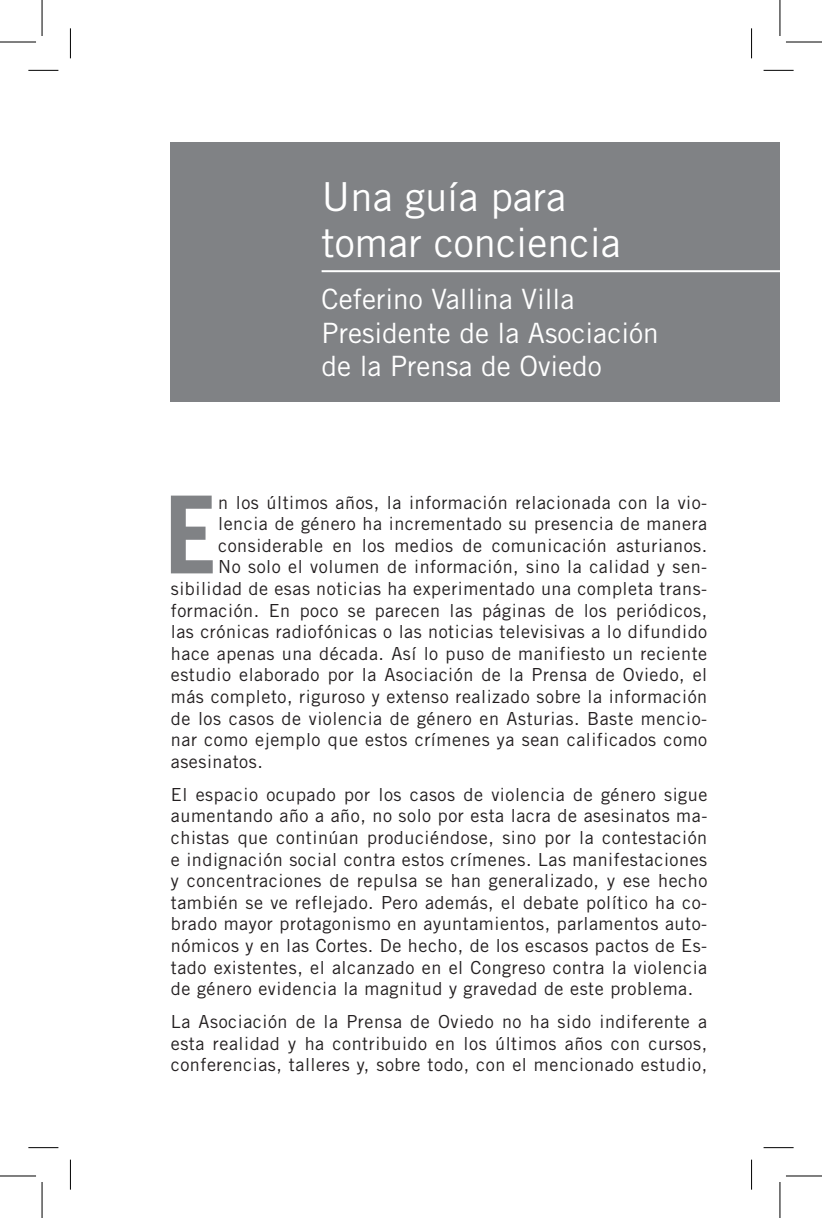
<style>
.page{position:relative;width:822px;height:1218px;background:#fff}
.page>*{position:absolute;margin:0;border:0;box-sizing:border-box;transform-origin:0 0}
.t1{font:700 107.8px "Trade Gothic LT Std";color:#808285}
.t2{font:40px/46px "Trade Gothic LT Std";color:#fff}
.t3{font:28px/33.6px "Trade Gothic LT Std";color:#fff}
.t4{font:18px/21.6px "Trade Gothic LT Std";letter-spacing:.03em;color:#231f20;text-align:justify}
</style>
<div class="page">
<div style="left:171px;top:142px;width:608px;height:260px;background:#808285"></div>
<hr style="left:321px;top:270px;width:458px;height:2px;background:#fff">
<hr style="left:28px;top:70px;width:30px;height:1px;background:#000">
<hr style="left:763px;top:70px;width:30px;height:1px;background:#000">
<hr style="left:28px;top:1147px;width:30px;height:1px;background:#000">
<hr style="left:763px;top:1147px;width:30px;height:1px;background:#000">
<hr style="left:70px;top:28px;width:1px;height:30px;background:#000">
<hr style="left:70px;top:1160px;width:1px;height:30px;background:#000">
<hr style="left:750px;top:28px;width:1px;height:30px;background:#000">
<hr style="left:750px;top:1160px;width:1px;height:30px;background:#000">
<hr style="left:0;top:42px;width:36px;height:1px;background:#000">
<hr style="left:785px;top:42px;width:36px;height:1px;background:#000">
<hr style="left:0;top:1176px;width:36px;height:1px;background:#000">
<hr style="left:785px;top:1176px;width:36px;height:1px;background:#000">
<hr style="left:42px;top:0;width:1px;height:36px;background:#000">
<hr style="left:42px;top:1182px;width:1px;height:36px;background:#000">
<hr style="left:779px;top:0;width:1px;height:36px;background:#000">
<hr style="left:779px;top:1182px;width:1px;height:36px;background:#000">
<h2 class="t2" style="left:321px;top:173px;width:300px">Una guía para tomar conciencia</h2>
<h3 class="t3" style="left:321px;top:282px;width:338px">Ceferino Vallina Villa<br>Presidente de la Asociación de la Prensa de Oviedo</h3>
<h1 class="t1" style="left:164px;top:469px;width:55px">E</h1>
<p class="t4" style="left:218px;top:491px;width:490px">n los últimos años, la información relacionada con la vio-</p>
<p class="t4" style="left:218px;top:513px;width:490px">lencia de género ha incrementado su presencia de manera</p>
<p class="t4" style="left:218px;top:534px;width:490px">considerable en los medios de comunicación asturianos.</p>
<p class="t4" style="left:218px;top:556px;width:490px">No solo el volumen de información, sino la calidad y sen-</p>
<p class="t4" style="left:171px;top:578px;width:537px">sibilidad de esas noticias ha experimentado una completa trans-</p>
<p class="t4" style="left:171px;top:599px;width:537px">formación. En poco se parecen las páginas de los periódicos,</p>
<p class="t4" style="left:171px;top:621px;width:537px">las crónicas radiofónicas o las noticias televisivas a lo difundido</p>
<p class="t4" style="left:171px;top:642px;width:537px">hace apenas una década. Así lo puso de manifiesto un reciente</p>
<p class="t4" style="left:171px;top:664px;width:537px">estudio elaborado por la Asociación de la Prensa de Oviedo, el</p>
<p class="t4" style="left:171px;top:686px;width:537px">más completo, riguroso y extenso realizado sobre la información</p>
<p class="t4" style="left:171px;top:707px;width:537px">de los casos de violencia de género en Asturias. Baste mencio-</p>
<p class="t4" style="left:171px;top:729px;width:537px">nar como ejemplo que estos crímenes ya sean calificados como</p>
<p class="t4" style="left:171px;top:750px;width:93px">asesinatos.</p>
<p class="t4" style="left:171px;top:783px;width:537px">El espacio ocupado por los casos de violencia de género sigue aumentando año a año, no solo por esta lacra de asesinatos ma&shy;chistas que continúan produciéndose, sino por la contestación e indignación social contra estos crímenes. Las manifestaciones y concentraciones de repulsa se han generalizado, y ese hecho también se ve reflejado. Pero además, el debate político ha co&shy;brado mayor protagonismo en ayuntamientos, parlamentos auto&shy;nómicos y en las Cortes. De hecho, de los escasos pactos de Es&shy;tado existentes, el alcanzado en el Congreso contra la violencia de género evidencia la magnitud y gravedad de este problema.</p>
<p class="t4" style="left:171px;top:1011px;width:537px">La Asociación de la Prensa de Oviedo no ha sido indiferente a esta realidad y ha contribuido en los últimos años con cursos, conferencias, talleres y, sobre todo, con el mencionado estudio,</p>
</div>
